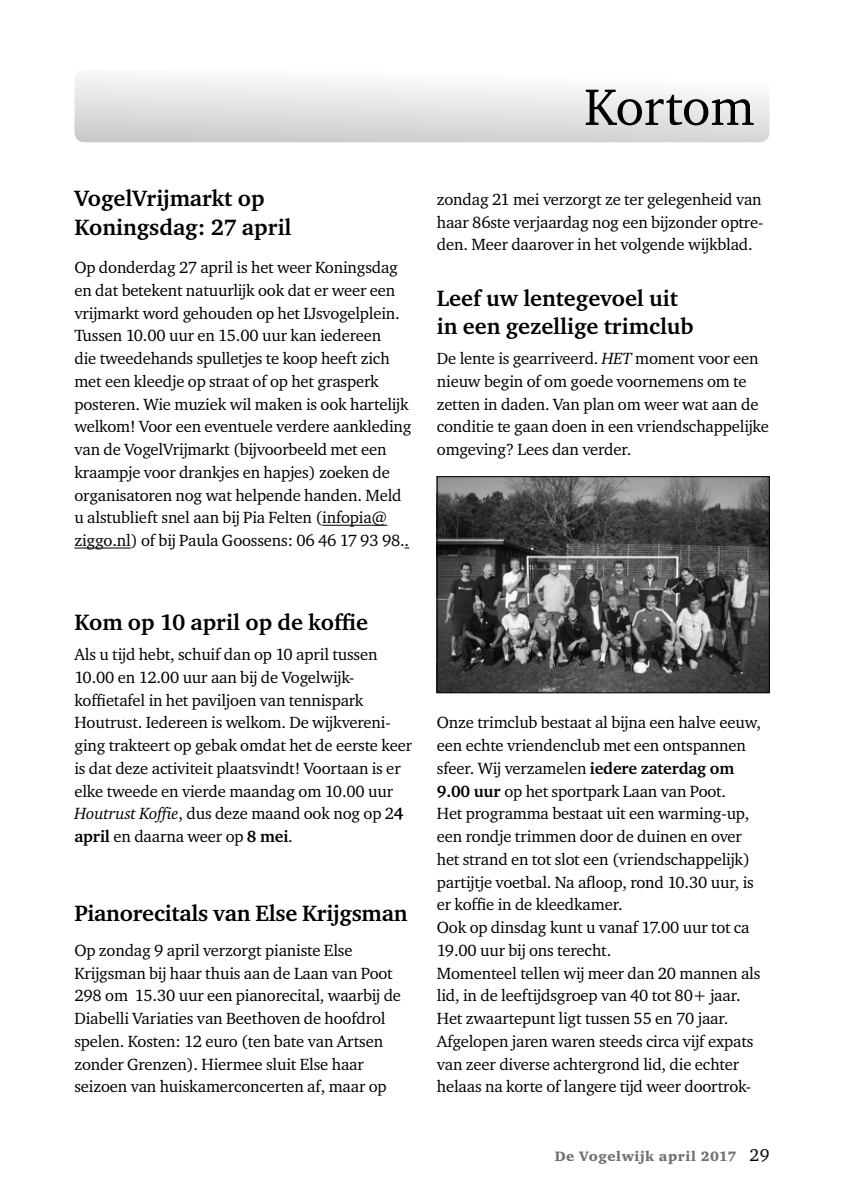
<style>
.page{position:relative;width:844px;height:1191px;background:#fff}
.page>*{position:absolute;margin:0;border:0;box-sizing:border-box;transform-origin:0 0}
.t1{font:52.5px "Charter ITC";color:#000}
.t2{font:700 22.75px/28px "Charter ITC";color:#000}
.t3{font:16.62px/22.8px "Charter ITC";letter-spacing:-.01em;color:#000}
.t4{font:14px "Charter ITC Blac";letter-spacing:.04em;color:#707172}
.s1{font-style:italic}
.s2{font-weight:700}
.s3{font-family:"Charter ITC";font-size:17.5px;color:#000}
</style>
<div class="page">
<hr style="left:322px;top:525px;width:65px;height:1px;background:#000">
<hr style="left:74px;top:547px;width:57px;height:1px;background:#000">
<svg style="left:74px;top:75px;width:695px;height:67px"></svg>
<img style="left:439px;top:478px;width:328px;height:213px">
<div style="left:437px;top:476px;width:332px;height:217px;border:1px solid #000"></div>
<h1 class="t1" style="left:584px;top:74px;width:172px">Kortom</h1>
<h2 class="t2" style="left:74px;top:184px;width:218px">VogelVrijmarkt op<br>Koningsdag: 27 april</h2>
<p class="t3" style="left:74px;top:256px;width:338px">Op donderdag 27 april is het weer Koningsdag en dat betekent natuurlijk ook dat er weer een vrijmarkt word gehouden op het IJsvogelplein.<br>Tussen 10.00 uur en 15.00 uur kan iedereen<br>die tweedehands spulletjes te koop heeft zich met een kleedje op straat of op het grasperk posteren. Wie muziek wil maken is ook hartelijk welkom! Voor een eventuele verdere aankleding van de VogelVrijmarkt (bijvoorbeeld met een kraampje voor drankjes en hapjes) zoeken de organisatoren nog wat helpende handen. Meld u alstublieft snel aan bij Pia Felten (infopia@ ziggo.nl) of bij Paula Goossens: 06 46 17 93 98..</p>
<p class="t3" style="left:437px;top:187px;width:328px;text-align:justify">zondag 21 mei verzorgt ze ter gelegenheid van haar 86ste verjaardag nog een bijzonder optre&shy;den. Meer daarover in het volgende wijkblad.</p>
<h2 class="t2" style="left:437px;top:284px;width:258px">Leef uw lentegevoel uit in een gezellige trimclub</h2>
<p class="t3" style="left:437px;top:347px;width:333px">De lente is gearriveerd. <span class="s1">HET</span> moment voor een nieuw begin of om goede voornemens om te zetten in daden. Van plan om weer wat aan de conditie te gaan doen in een vriendschappelijke omgeving? Lees dan verder.</p>
<h2 class="t2" style="left:74px;top:608px;width:295px">Kom op 10 april op de koffie</h2>
<p class="t3" style="left:74px;top:642px;width:339px">Als u tijd hebt, schuif dan op 10 april tussen 10.00 en 12.00 uur aan bij de Vogelwijk&shy;koffietafel in het paviljoen van tennispark Houtrust. Iedereen is welkom. De wijkvereni&shy;ging trakteert op gebak omdat het de eerste keer is dat deze activiteit plaatsvindt! Voortaan is er elke tweede en vierde maandag om 10.00 uur <span class="s1">Houtrust Koffie</span>, dus deze maand ook nog op 2<span class="s2">4 april</span> en daarna weer op <span class="s2">8 mei</span>.</p>
<h2 class="t2" style="left:74px;top:898px;width:334px">Pianorecitals van Else Krijgsman</h2>
<p class="t3" style="left:74px;top:938px;width:328px">Op zondag 9 april verzorgt pianiste Else Krijgsman bij haar thuis aan de Laan van Poot 298 om 15.30 uur een pianorecital, waarbij de Diabelli Variaties van Beethoven de hoofdrol spelen. Kosten: 12 euro (ten bate van Artsen zonder Grenzen). Hiermee sluit Else haar seizoen van huiskamerconcerten af, maar op</p>
<p class="t3" style="left:437px;top:711px;width:326px">Onze trimclub bestaat al bijna een halve eeuw, een echte vriendenclub met een ontspannen sfeer. Wij verzamelen <span class="s2">iedere zaterdag om 9.00 uur</span> op het sportpark Laan van Poot.<br>Het programma bestaat uit een warming-up, een rondje trimmen door de duinen en over het strand en tot slot een (vriendschappelijk) partijtje voetbal. Na afloop, rond 10.30 uur, is er koffie in de kleedkamer.<br>Ook op dinsdag kunt u vanaf 17.00 uur tot ca 19.00 uur bij ons terecht.<br>Momenteel tellen wij meer dan 20 mannen als lid, in de leeftijdsgroep van 40 tot 80+ jaar.<br>Het zwaartepunt ligt tussen 55 en 70 jaar.<br>Afgelopen jaren waren steeds circa vijf expats van zeer diverse achtergrond lid, die echter helaas na korte of langere tijd weer doortrok-</p>
<p class="t4" style="left:554px;top:1147px;width:216px">De Vogelwijk april 2017 <span class="s3">29</span></p>
</div>
